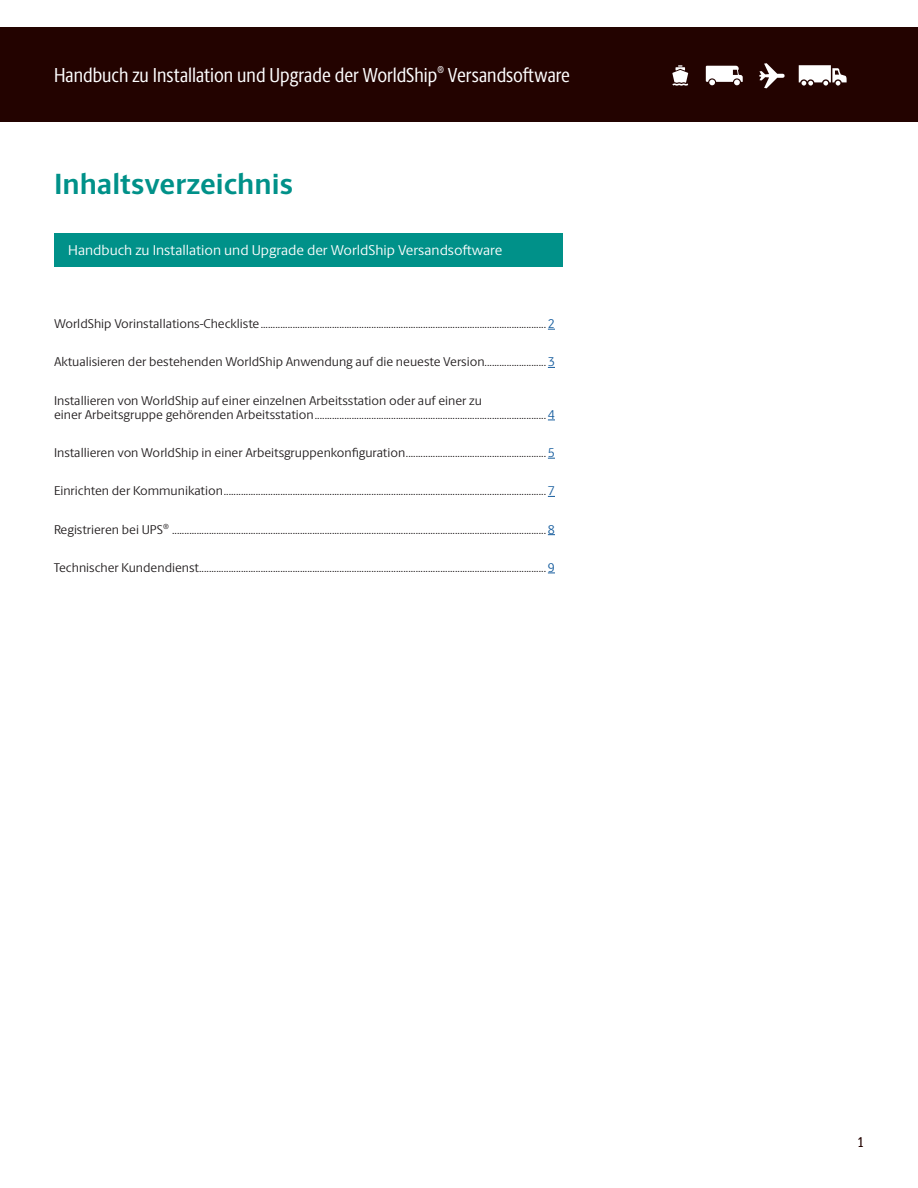
<style>
.page{position:relative;width:918px;height:1188px;background:#fff}
.page>*{position:absolute;margin:0;border:0;box-sizing:border-box;transform-origin:0 0}
.t1{font:700 29.25px "UPS Berlingske Sans";color:#009189}
.t2{font:20.25px "UPS Berlingske Sans Cn";color:#fff}
.t3{font:14.25px "UPS Berlingske Sans";color:#fff}
.t4{font:500 14.25px "UPS Berlingske Sans Cn";color:#230300}
.t5{font:12.75px/14.2px "UPS Berlingske Sans";color:#231f20}
.s1{color:#175d9e}
</style>
<div class="page">
<div style="left:0;top:27px;width:918px;height:95px;background:#230300"></div>
<svg style="left:672px;top:65px;width:16px;height:21px"></svg>
<svg style="left:706px;top:66px;width:37px;height:20px"></svg>
<svg style="left:759px;top:63px;width:26px;height:25px"></svg>
<svg style="left:799px;top:65px;width:48px;height:21px"></svg>
<div style="left:54px;top:233px;width:509px;height:33px;background:#009189"></div>
<h2 class="t2" style="left:54px;top:61px;width:518px">Handbuch zu Installation und Upgrade der WorldShip<sup>®</sup> Versandsoftware</h2>
<h1 class="t1" style="left:54px;top:162px;width:241px">Inhaltsverzeichnis</h1>
<p class="t3" style="left:68px;top:240px;width:436px">Handbuch zu Installation und Upgrade der WorldShip Versandsoftware</p>
<p class="t5" style="left:54px;top:316px;width:502px">WorldShip Vorinstallations-Checkliste....................................................................................................................<span class="s1">2</span></p>
<p class="t5" style="left:54px;top:354px;width:502px">Aktualisieren der bestehenden WorldShip Anwendung auf die neueste Version......................... <span class="s1">3</span></p>
<p class="t5" style="left:54px;top:393px;width:502px">Installieren von WorldShip auf einer einzelnen Arbeitsstation oder auf einer zu<br>einer Arbeitsgruppe gehörenden Arbeitsstation..............................................................................................<span class="s1">4</span></p>
<p class="t5" style="left:54px;top:445px;width:502px">Installieren von WorldShip in einer Arbeitsgruppenkonfiguration......................................................... <span class="s1">5</span></p>
<p class="t5" style="left:54px;top:483px;width:503px">Einrichten der Kommunikation...................................................................................................................................<span class="s1">7</span></p>
<p class="t5" style="left:54px;top:522px;width:502px">Registrieren bei UPS<sup>®</sup> ........................................................................................................................................................<span class="s1">8</span></p>
<p class="t5" style="left:54px;top:560px;width:503px">Technischer Kundendienst.............................................................................................................................................<span class="s1">9</span></p>
<p class="t4" style="left:858px;top:1132px;width:8px">1</p>
</div>
